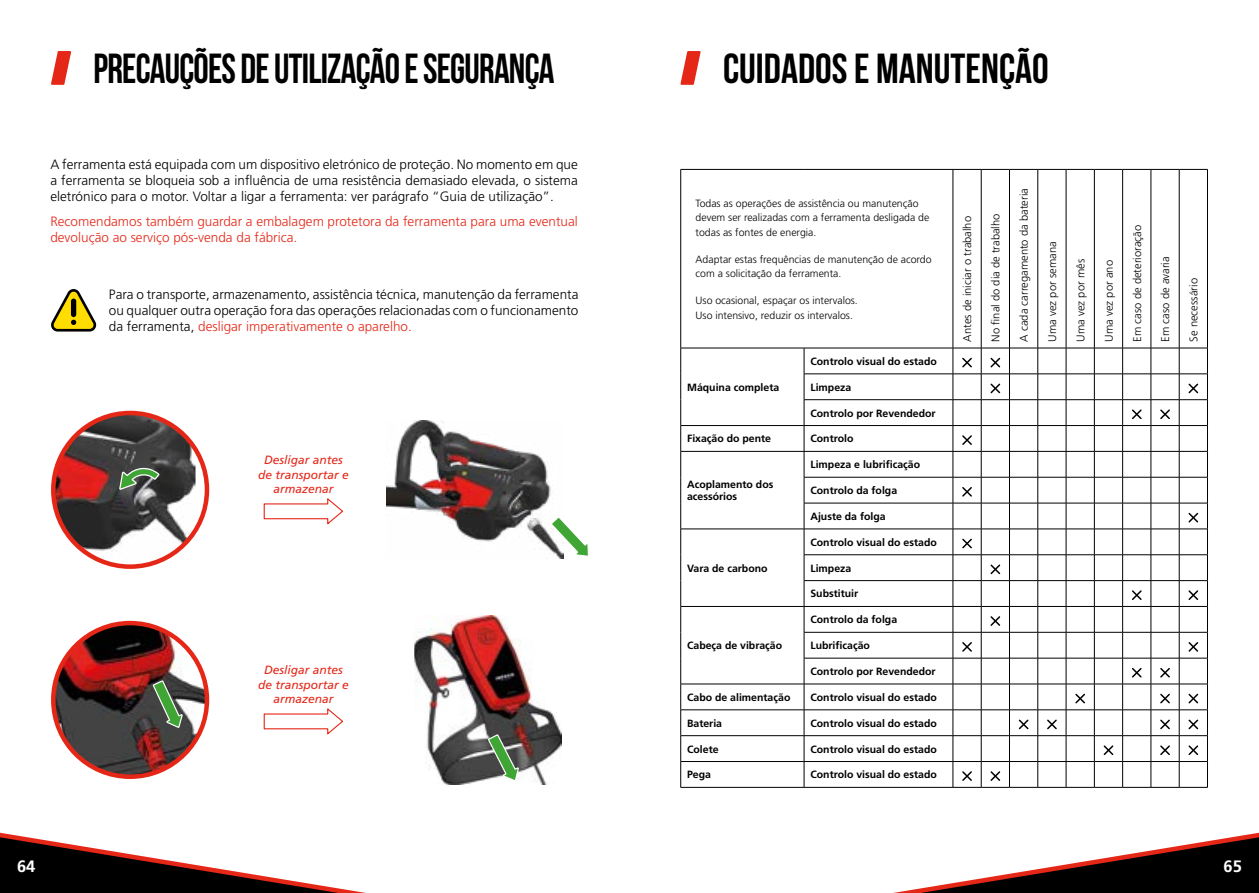
<style>
.page{position:relative;width:1259px;height:893px;background:#fff}
.page>*{position:absolute;margin:0;border:0;box-sizing:border-box;transform-origin:0 0}
.t1{font:700 42px "Bebas Neue";letter-spacing:-.02em;color:#000;scale:.92 1}
.t2{font:700 42px "Bebas Neue";color:#000}
.t3{font:700 16.5px "Frutiger Pro";color:#fff}
.t4{font:300 13.5px/16.2px "Frutiger Pro";color:#000;text-align:justify}
.t5{font:300 13.5px/16.2px "Frutiger Pro";color:#e52718}
.t6{font:italic 12px/14.4px "Frutiger Pro";color:#e52718;text-align:center}
.t7{font:300 11.25px "Frutiger Pro";color:#000}
.t8{font:700 10.5px/12.6px "Frutiger Pro";color:#000}
.t9{font:300 10.5px/14.4px "Frutiger Pro";color:#000}
.s1{color:#e52718}
</style>
<div class="page">
<svg style="left:893px;top:832px;width:366px;height:61px"></svg>
<svg style="left:0;top:832px;width:366px;height:61px"></svg>
<svg style="left:680px;top:51px;width:20px;height:34px"></svg>
<hr style="left:680px;top:169px;width:124px;height:1px;background:#000">
<hr style="left:680px;top:170px;width:1px;height:178px;background:#000">
<hr style="left:804px;top:169px;width:149px;height:1px;background:#000">
<hr style="left:952px;top:170px;width:1px;height:178px;background:#000">
<hr style="left:981px;top:170px;width:1px;height:178px;background:#000">
<hr style="left:1009px;top:170px;width:1px;height:178px;background:#000">
<hr style="left:1037px;top:170px;width:1px;height:178px;background:#000">
<hr style="left:1065px;top:170px;width:1px;height:178px;background:#000">
<hr style="left:1094px;top:170px;width:1px;height:178px;background:#000">
<hr style="left:1122px;top:170px;width:1px;height:178px;background:#000">
<hr style="left:1150px;top:170px;width:1px;height:178px;background:#000">
<svg style="left:953px;top:169px;width:254px;height:1px"></svg>
<hr style="left:1179px;top:170px;width:1px;height:178px;background:#000">
<hr style="left:1207px;top:170px;width:1px;height:178px;background:#000">
<hr style="left:680px;top:348px;width:124px;height:1px;background:#000">
<hr style="left:804px;top:348px;width:149px;height:1px;background:#000">
<hr style="left:804px;top:374px;width:149px;height:1px;background:#000">
<hr style="left:804px;top:399px;width:149px;height:1px;background:#000">
<hr style="left:680px;top:425px;width:124px;height:1px;background:#000">
<hr style="left:804px;top:425px;width:149px;height:1px;background:#000">
<hr style="left:680px;top:451px;width:124px;height:1px;background:#000">
<hr style="left:804px;top:451px;width:149px;height:1px;background:#000">
<hr style="left:804px;top:477px;width:149px;height:1px;background:#000">
<hr style="left:804px;top:503px;width:149px;height:1px;background:#000">
<hr style="left:680px;top:529px;width:124px;height:1px;background:#000">
<hr style="left:804px;top:529px;width:149px;height:1px;background:#000">
<hr style="left:804px;top:554px;width:149px;height:1px;background:#000">
<hr style="left:804px;top:580px;width:149px;height:1px;background:#000">
<hr style="left:680px;top:606px;width:124px;height:1px;background:#000">
<hr style="left:804px;top:606px;width:149px;height:1px;background:#000">
<hr style="left:804px;top:632px;width:149px;height:1px;background:#000">
<hr style="left:804px;top:658px;width:149px;height:1px;background:#000">
<hr style="left:680px;top:684px;width:124px;height:1px;background:#000">
<hr style="left:804px;top:684px;width:149px;height:1px;background:#000">
<hr style="left:680px;top:710px;width:124px;height:1px;background:#000">
<hr style="left:804px;top:710px;width:149px;height:1px;background:#000">
<hr style="left:680px;top:735px;width:124px;height:1px;background:#000">
<hr style="left:804px;top:735px;width:149px;height:1px;background:#000">
<hr style="left:680px;top:761px;width:124px;height:1px;background:#000">
<svg style="left:680px;top:348px;width:1px;height:439px"></svg>
<hr style="left:804px;top:761px;width:149px;height:1px;background:#000">
<svg style="left:804px;top:348px;width:1px;height:439px"></svg>
<hr style="left:680px;top:787px;width:124px;height:1px;background:#000">
<hr style="left:804px;top:787px;width:149px;height:1px;background:#000">
<svg style="left:952px;top:348px;width:256px;height:440px"></svg>
<img style="left:53px;top:413px;width:142px;height:148px">
<div style="left:51px;top:411px;width:158px;height:158px;border:4px solid #e52718;border-radius:50%"></div>
<svg style="left:118px;top:467px;width:43px;height:24px"></svg>
<img style="left:387px;top:421px;width:176px;height:138px">
<svg style="left:549px;top:490px;width:39px;height:68px"></svg>
<img style="left:414px;top:615px;width:147px;height:170px">
<svg style="left:487px;top:733px;width:32px;height:49px;background:#6b8567"></svg>
<img style="left:53px;top:623px;width:154px;height:154px;border-radius:77px">
<div style="left:51px;top:621px;width:158px;height:158px;border:4px solid #e52718;border-radius:50%"></div>
<svg style="left:152px;top:679px;width:31px;height:50px;background:#557052"></svg>
<svg style="left:51px;top:289px;width:45px;height:43px"></svg>
<div style="left:71px;top:299px;width:5px;height:18px;background:#000;border-radius:3px"></div>
<svg style="left:263px;top:498px;width:80px;height:27px"></svg>
<svg style="left:263px;top:708px;width:80px;height:27px"></svg>
<svg style="left:51px;top:51px;width:20px;height:34px"></svg>
<h1 class="t1" style="left:94px;top:45px;width:502px">PRECAUÇÕES DE UTILIZAÇÃO E SEGURANÇA</h1>
<h1 class="t2" style="left:723px;top:45px;width:327px">CUIDADOS E MANUTENÇÃO</h1>
<p class="t4" style="left:50px;top:156px;width:529px">A ferramenta está equipada com um dispositivo eletrónico de proteção. No momento em que a ferramenta se bloqueia sob a influência de uma resistência demasiado elevada, o sistema eletrónico para o motor. Voltar a ligar a ferramenta: ver parágrafo “Guia de utilização”.</p>
<p class="t5" style="left:50px;top:213px;width:529px">Recomendamos também guardar a embalagem protetora da ferramenta para uma eventual devolução ao serviço pós-venda da fábrica.</p>
<p class="t4" style="left:109px;top:286px;width:471px">Para o transporte, armazenamento, assistência técnica, manutenção da ferramenta ou qualquer outra operação fora das operações relacionadas com o funcionamento da ferramenta, <span class="s1">desligar imperativamente o aparelho.</span></p>
<p class="t6" style="left:258px;top:453px;width:92px">Desligar antes de transportar e armazenar</p>
<p class="t6" style="left:258px;top:663px;width:92px">Desligar antes de transportar e armazenar</p>
<p class="t9" style="left:695px;top:196px;width:235px">Todas as operações de assistência ou manutenção devem ser realizadas com a ferramenta desligada de todas as fontes de energia.</p>
<p class="t9" style="left:695px;top:252px;width:237px">Adaptar estas frequências de manutenção de acordo com a solicitação da ferramenta.</p>
<p class="t9" style="left:695px;top:293px;width:164px">Uso ocasional, espaçar os intervalos.<br>Uso intensivo, reduzir os intervalos.</p>
<p class="t8" style="left:687px;top:381px;width:94px">Máquina completa</p>
<p class="t8" style="left:810px;top:355px;width:128px">Controlo visual do estado</p>
<p class="t8" style="left:810px;top:381px;width:42px">Limpeza</p>
<p class="t8" style="left:810px;top:407px;width:127px">Controlo por Revendedor</p>
<p class="t8" style="left:687px;top:432px;width:86px">Fixação do pente</p>
<p class="t8" style="left:810px;top:432px;width:44px">Controlo</p>
<p class="t8" style="left:687px;top:478px;width:88px">Acoplamento dos acessórios</p>
<p class="t8" style="left:810px;top:458px;width:111px">Limpeza e lubrificação</p>
<p class="t8" style="left:810px;top:484px;width:88px">Controlo da folga</p>
<p class="t8" style="left:810px;top:510px;width:77px">Ajuste da folga</p>
<p class="t8" style="left:687px;top:562px;width:82px">Vara de carbono</p>
<p class="t8" style="left:687px;top:639px;width:97px">Cabeça de vibração</p>
<p class="t8" style="left:810px;top:536px;width:128px">Controlo visual do estado</p>
<p class="t8" style="left:810px;top:562px;width:42px">Limpeza</p>
<p class="t8" style="left:810px;top:588px;width:49px">Substituir</p>
<p class="t8" style="left:810px;top:613px;width:88px">Controlo da folga</p>
<p class="t8" style="left:810px;top:639px;width:61px">Lubrificação</p>
<p class="t8" style="left:810px;top:665px;width:127px">Controlo por Revendedor</p>
<p class="t8" style="left:687px;top:691px;width:105px">Cabo de alimentação</p>
<p class="t8" style="left:810px;top:691px;width:128px">Controlo visual do estado</p>
<p class="t8" style="left:687px;top:717px;width:37px">Bateria</p>
<p class="t8" style="left:810px;top:717px;width:128px">Controlo visual do estado</p>
<p class="t8" style="left:687px;top:743px;width:33px">Colete</p>
<p class="t8" style="left:810px;top:743px;width:128px">Controlo visual do estado</p>
<p class="t8" style="left:687px;top:768px;width:25px">Pega</p>
<p class="t8" style="left:810px;top:768px;width:128px">Controlo visual do estado</p>
<p class="t7" style="left:960px;top:342px;width:127px;rotate:-90deg">Antes de iniciar o trabalho</p>
<p class="t7" style="left:989px;top:342px;width:130px;rotate:-90deg">No final do dia de trabalho</p>
<p class="t7" style="left:1017px;top:342px;width:155px;rotate:-90deg">A cada carregamento da bateria</p>
<p class="t7" style="left:1045px;top:342px;width:102px;rotate:-90deg">Uma vez por semana</p>
<p class="t7" style="left:1074px;top:342px;width:84px;rotate:-90deg">Uma vez por mês</p>
<p class="t7" style="left:1102px;top:342px;width:83px;rotate:-90deg">Uma vez por ano</p>
<p class="t7" style="left:1130px;top:342px;width:118px;rotate:-90deg">Em caso de deterioração</p>
<p class="t7" style="left:1158px;top:342px;width:87px;rotate:-90deg">Em caso de avaria</p>
<p class="t7" style="left:1187px;top:342px;width:65px;rotate:-90deg">Se necessário</p>
<p class="t3" style="left:17px;top:856px;width:20px">64</p>
<p class="t3" style="left:1223px;top:856px;width:20px">65</p>
</div>
